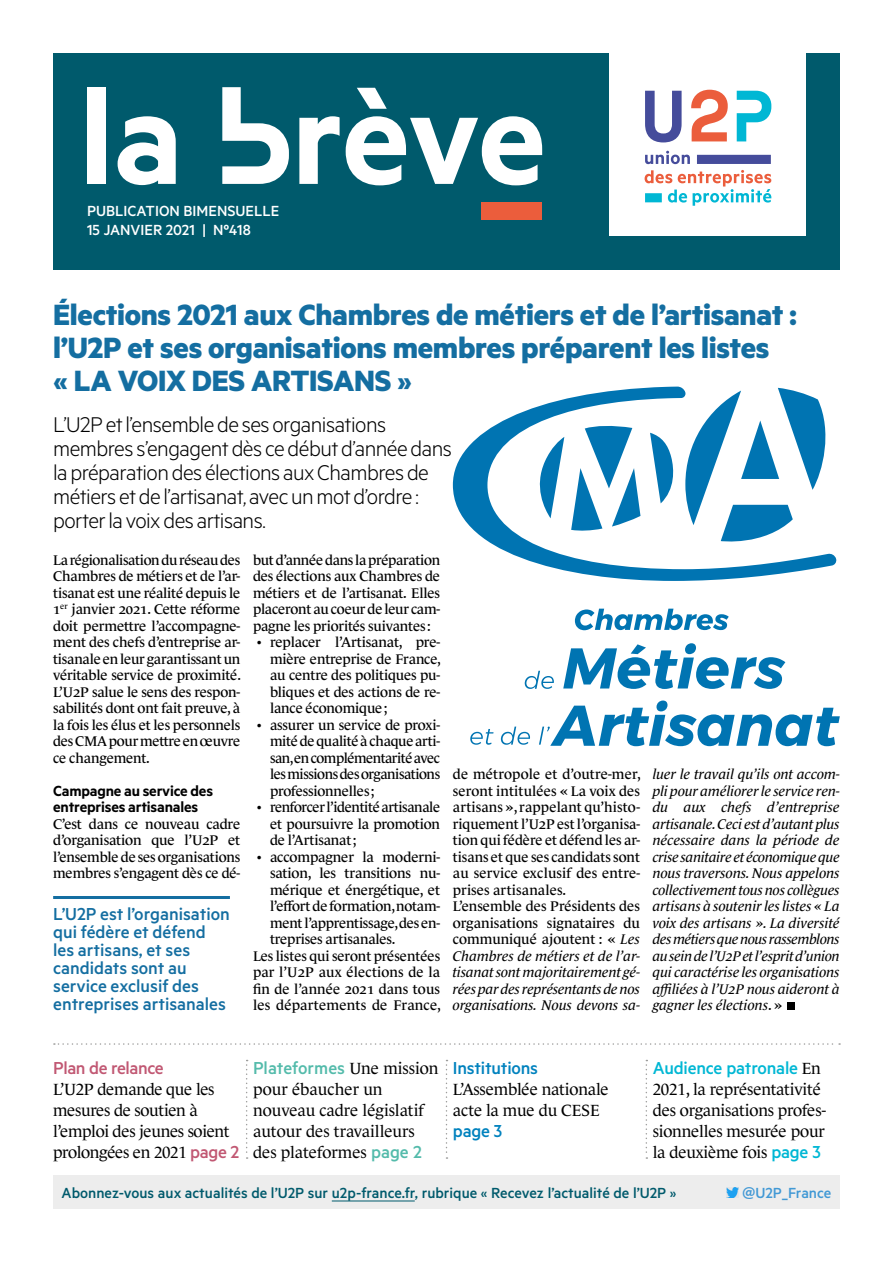
<style>
.page{position:relative;width:893px;height:1263px;background:#fff}
.page>*{position:absolute;margin:0;border:0;box-sizing:border-box;transform-origin:0 0}
.t1{font:700 33px/33px "Metric";letter-spacing:-.01em;color:#146ea1}
.t2{font:300 24px/24px "Metric";letter-spacing:-.02em;color:#000}
.t3{font:500 19.5px/18px "Metric";color:#146ea1}
.t4{font:500 19.5px "Metric";color:#54bbab}
.t5{font:500 19.5px "Metric";letter-spacing:-.01em;color:#00b7d4}
.t6{font:500 19.5px "Metric";letter-spacing:-.01em;color:#0082be}
.t7{font:500 19.5px "Metric";letter-spacing:-.02em;color:#c15873}
.t8{font:16.5px/21px "Le Monde Journal Std";letter-spacing:-.01em;color:#000}
.t9{font:500 16.5px "Metric";color:#005a6c}
.t10{font:600 16.5px/16.5px "Metric";letter-spacing:-.01em;color:#000}
.t11{font:500 16.5px/19.5px "Metric";color:#fff}
.t12{font:500 16.5px "Metric";color:#4299d5}
.t13{font:14.25px/16.5px "Le Monde Journal Std";letter-spacing:-.01em;color:#000;text-align:justify}
.t14{font:italic 14.25px/16.5px "Le Monde Journal Std";color:#000;text-align:justify}
.t15{font:14.25px "Le Monde Journal Std";letter-spacing:.01em;color:#000}
.s1{font-style:italic}
.s2{font-style:normal}
.s3{font-family:"Metric";font-weight:500;font-size:19.5px;color:#c15873}
.s4{font-family:"Le Monde Journal Std";font-weight:400;font-size:16.5px;color:#000}
.s5{font-family:"Metric";font-weight:500;font-size:19.5px;color:#54bbab}
.s6{font-family:"Metric";font-weight:500;font-size:19.5px;color:#00b7d4}
</style>
<div class="page">
<div style="left:53px;top:53px;width:787px;height:217px;background:#005a6c"></div>
<div style="left:610px;top:17px;width:196px;height:219px;background:#fff"></div>
<svg style="left:645px;top:90px;width:126px;height:116px"></svg>
<svg style="left:222px;top:87px;width:67px;height:97px"></svg>
<div style="left:87px;top:88px;width:19px;height:96px;background:#fff"></div>
<svg style="left:118px;top:116px;width:58px;height:69px"></svg>
<svg style="left:299px;top:116px;width:41px;height:68px"></svg>
<svg style="left:346px;top:88px;width:196px;height:97px"></svg>
<div style="left:481px;top:202px;width:61px;height:17px;background:#eb5d3c"></div>
<svg style="left:203px;top:224px;width:2px;height:13px"></svg>
<div style="left:53px;top:1175px;width:787px;height:33px;background:#ededed"></div>
<hr style="left:332px;top:1200px;width:83px;height:1px;background:#005a6c">
<svg style="left:726px;top:1187px;width:13px;height:11px"></svg>
<svg style="left:54px;top:1043px;width:786px;height:2px"></svg>
<svg style="left:446px;top:1060px;width:1px;height:99px"></svg>
<div style="left:787px;top:1002px;width:7px;height:8px;background:#000"></div>
<svg style="left:646px;top:1060px;width:1px;height:99px"></svg>
<hr style="left:53px;top:896px;width:177px;height:3px;background:#146ea1">
<svg style="left:246px;top:1060px;width:2px;height:99px"></svg>
<svg style="left:575px;top:609px;width:154px;height:21px"></svg>
<svg style="left:525px;top:671px;width:29px;height:18px"></svg>
<svg style="left:563px;top:643px;width:222px;height:46px"></svg>
<svg style="left:470px;top:700px;width:370px;height:46px"></svg>
<svg style="left:453px;top:386px;width:384px;height:195px"></svg>
<svg style="left:685px;top:388px;width:148px;height:158px"></svg>
<p class="t11" style="left:87px;top:201px;width:194px">PUBLICATION BIMENSUELLE<br>15 janvie r 2021 Nº418</p>
<h1 class="t1" style="left:53px;top:298px;width:745px">Élections 2021 aux Chambres de métiers et de l’artisanat : l’U2P et ses organisations membres préparent les listes<br>« LA VOIX DES ARTISANS »</h1>
<h2 class="t2" style="left:53px;top:412px;width:400px">L’U2P et l’ensemble de ses organisations membres s’engagent dès ce début d’année dans la préparation des élections aux Chambres de métiers et de l’artisanat, avec un mot d’ordre : porter la voix des artisans.</h2>
<p class="t13" style="left:53px;top:551px;width:189px">La régionalisation du réseau des Chambres de métiers et de l’ar&shy;tisanat est une réalité depuis le 1<sup>er</sup> janvier 2021. Cette réforme doit permettre l’accompagne&shy;ment des chefs d’entreprise ar&shy;tisanale en leur garantissant un véritable service de proximité.<br>L’U2P salue le sens des respon&shy;sabilités dont ont fait preuve, à la fois les élus et les personnels des CMA pour mettre en œuvre ce changement.</p>
<p class="t10" style="left:53px;top:782px;width:161px">Campagne au service des entreprises artisanales</p>
<p class="t13" style="left:53px;top:815px;width:189px">C’est dans ce nouveau cadre d’organisation que l’U2P et l’ensemble de ses organisations membres s’engagent dès ce dé-</p>
<p class="t13" style="left:253px;top:551px;width:189px">but d’année dans la préparation des élections aux Chambres de métiers et de l’artisanat. Elles placeront au coeur de leur cam&shy;pagne les priorités suivantes:</p>
<p class="t13" style="left:270px;top:634px;width:172px;text-indent:-13px">• replacer l’Artisanat, pre&shy;mière entreprise de France, au centre des politiques pu&shy;bliques et des actions de re&shy;lance économique;</p>
<p class="t13" style="left:270px;top:716px;width:172px;text-indent:-13px">• assurer un service de proxi&shy;mité de qualité à chaque arti&shy;san, en complémentarité avec les missions des organisations professionnelles;</p>
<p class="t13" style="left:270px;top:799px;width:172px;text-indent:-13px">• renforcer l’identité artisanale et poursuivre la promotion de l’Artisanat;</p>
<p class="t13" style="left:257px;top:848px;width:184px">• accompagner la moderni-</p>
<p class="t13" style="left:270px;top:865px;width:172px">sation, les transitions nu-</p>
<p class="t13" style="left:270px;top:881px;width:172px">mérique et énergétique, et</p>
<p class="t13" style="left:270px;top:898px;width:172px">l’effort de formation, notam-</p>
<p class="t13" style="left:270px;top:914px;width:172px">ment l’apprentissage, des en-</p>
<p class="t13" style="left:270px;top:931px;width:127px">treprises artisanales.</p>
<p class="t13" style="left:253px;top:947px;width:189px">Les listes qui seront présentées</p>
<p class="t15" style="left:253px;top:964px;width:189px">par l’U2P aux élections de la</p>
<p class="t15" style="left:253px;top:981px;width:189px">fin de l’année 2021 dans tous</p>
<p class="t15" style="left:253px;top:997px;width:189px">les départements de France,</p>
<p class="t13" style="left:453px;top:766px;width:189px;text-align:left">de métropole et d’outre-mer, seront intitulées « La voix des artisans », rappelant qu’histo&shy;riquement l’U2P est l’organisa&shy;tion qui fédère et défend les ar&shy;tisans et que ses candidats sont au service exclusif des entre&shy;prises artisanales.<br>L’ensemble des Présidents des organisations signataires du communiqué ajoutent : « <span class="s1">Les<br>Chambres de métiers et de l’ar&shy;tisanat sont majoritairement gé&shy;rées par des représentants de nos organisations. Nous devons sa-</span></p>
<p class="t14" style="left:653px;top:766px;width:189px">luer le travail qu’ils ont accom&shy;pli pour améliorer le service ren&shy;du aux chefs d’entreprise artisanale. Ceci est d’autant plus nécessaire dans la période de crise sanitaire et économique que nous traversons. Nous appelons collectivement tous nos collègues artisans à soutenir les listes « La voix des artisans ». La diversité des métiers que nous rassemblons au sein de l’U2P et l’esprit d’union qui caractérise les organisations affiliées à l’U2P nous aideront à gagner les élections<span class="s2">. »</span></p>
<h3 class="t3" style="left:53px;top:905px;width:178px">L’U2P est l’organisation qui fédère et défend les artisans, et ses candidats sont au service exclusif des entreprises artisanales</h3>
<h3 class="t7" style="left:53px;top:1057px;width:112px">Plan de relance</h3>
<p class="t8" style="left:53px;top:1079px;width:188px">L’U2P demande que les mesures de soutien à l’emploi des jeunes soient prolongées en 2021 <span class="s3">page 2</span></p>
<h3 class="t4" style="left:253px;top:1057px;width:187px">Plateformes <span class="s4">Une mission</span></h3>
<p class="t8" style="left:253px;top:1079px;width:172px">pour ébaucher un nouveau cadre législatif autour des travailleurs des plateformes <span class="s5">page 2</span></p>
<h3 class="t6" style="left:453px;top:1057px;width:87px">Institutions</h3>
<p class="t8" style="left:453px;top:1079px;width:157px">L’Assemblée nationale acte la mue du CESE</p>
<h3 class="t6" style="left:453px;top:1120px;width:51px">page 3</h3>
<h3 class="t5" style="left:653px;top:1057px;width:170px">Audience patronale <span class="s4">En</span></h3>
<p class="t8" style="left:653px;top:1079px;width:175px">2021, la représentativité des organisations profes&shy;sionnelles mesurée pour la deuxième fois <span class="s6">page 3</span></p>
<p class="t9" style="left:62px;top:1183px;width:616px">Abonnez-vous aux actualités de l’U2P sur u2p-france.fr, rubrique « Recevez l’actualité de l’U2P »</p>
<p class="t12" style="left:742px;top:1183px;width:90px">@U2P_France</p>
</div>
